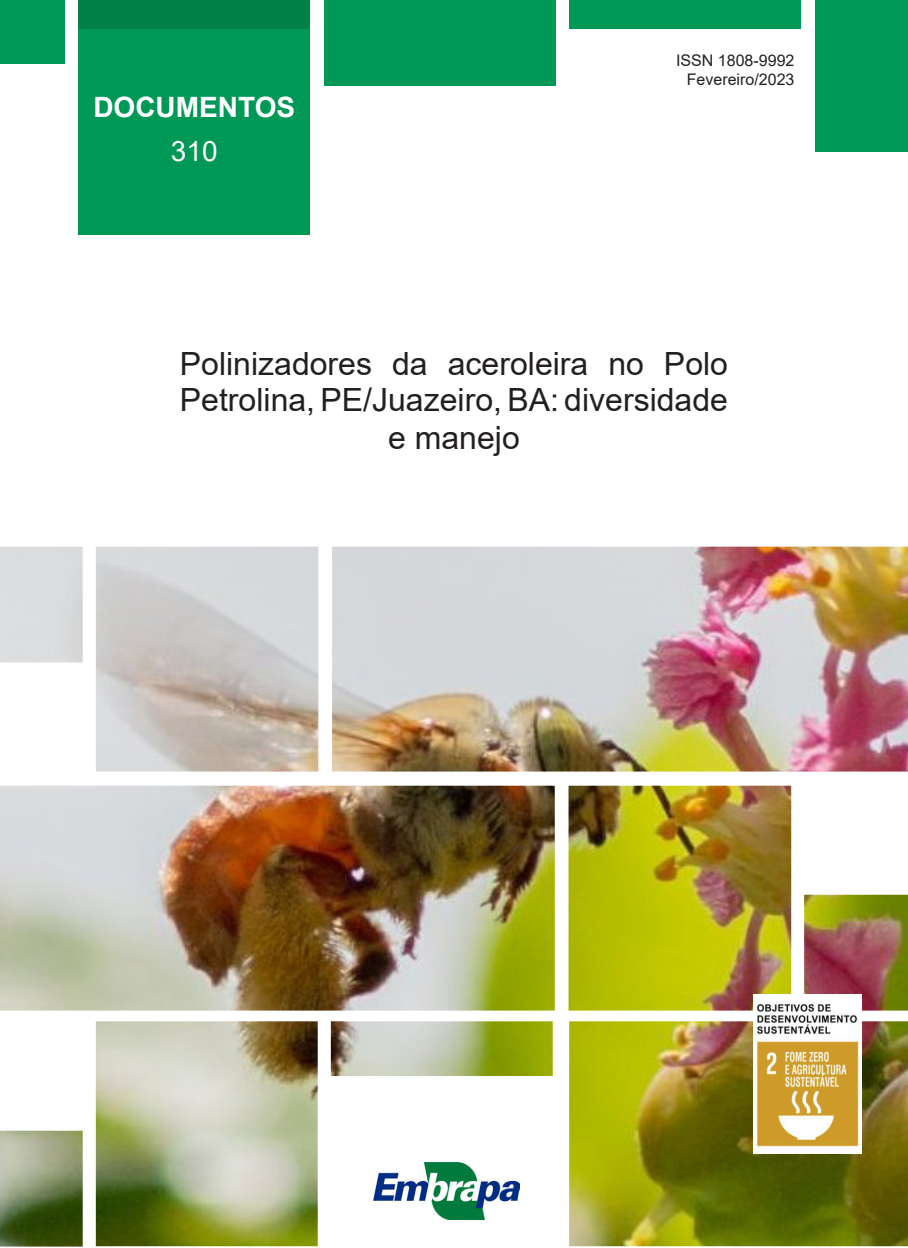
<style>
.page{position:relative;width:908px;height:1248px;background:#fff}
.page>*{position:absolute;margin:0;border:0;box-sizing:border-box;transform-origin:0 0}
.TITULO_CAPA{font:32px/37.2px "Arial";color:#231f20;text-align:center}
.t1{font:700 28px "Arial";color:#fff}
.NUMERO{font:28px "Arial";color:#fff}
.ISSN{font:16px "Arial";color:#231f20}
</style>
<div class="page">
<div style="left:79px;top:0;width:231px;height:235px;background:#009856"></div>
<div style="left:324px;top:0;width:231px;height:85px;background:#009856"></div>
<div style="left:569px;top:0;width:231px;height:28px;background:#009856"></div>
<div style="left:79px;top:0;width:231px;height:28px;background:#007f46"></div>
<div style="left:814px;top:0;width:93px;height:152px;background:#009856"></div>
<div style="left:0;top:0;width:64px;height:64px;background:#009856"></div>
<img style="left:0;top:546px;width:907px;height:700px">
<img style="left:373px;top:1162px;width:146px;height:56px">
<img style="left:753px;top:994px;width:107px;height:158px">
<p class="t1" style="left:93px;top:87px;width:203px">DOCUMENTOS</p>
<p class="NUMERO" style="left:171px;top:131px;width:48px">310</p>
<p class="ISSN" style="left:675px;top:49px;width:120px">ISSN 1808-9992</p>
<p class="ISSN" style="left:686px;top:68px;width:109px">Fevereiro/2023</p>
<p class="TITULO_CAPA" style="left:180px;top:345px;width:549px">Polinizadores da aceroleira no Polo<br>Petrolina, PE/Juazeiro, BA: diversidade e manejo</p>
</div>
